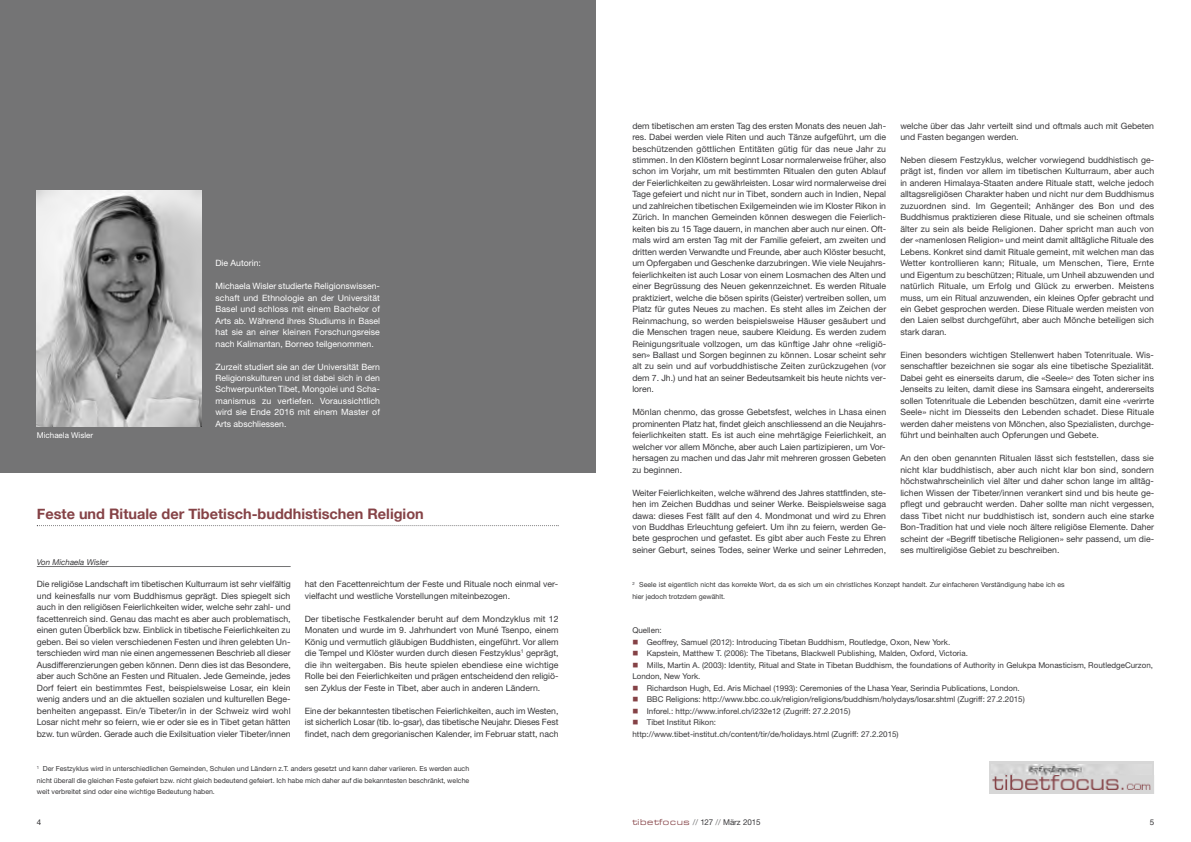
<style>
.page{position:relative;width:1191px;height:842px;background:#fff}
.page>*{position:absolute;margin:0;border:0;box-sizing:border-box;transform-origin:0 0}
.t1{font:700 14.5px "Helvetica Neue";color:#854246}
.t2{font:8.7px/11.5px "Helvetica Neue";color:#39383a;text-align:justify}
.t3{font:8.7px/11.5px "Helvetica Neue";color:#fff;text-align:justify}
.t4{font:8px/11.5px "Helvetica Neue";color:#39383a}
.t5{font:italic 8px "Helvetica Neue";color:#39383a}
.t6{font:8px "Helvetica Neue";color:#fff}
.t7{font:8px "Helvetica";color:#39383a}
.t8{font:7px/11.5px "Helvetica Neue";color:#39383a;text-align:justify}
.s1{color:#854246}
.s2{font-family:"Eurostile BQ";font-stretch:expanded;font-size:8.5px;color:#854246}
.s3{color:#747475}
</style>
<div class="page">
<div style="left:0;top:0;width:595px;height:473px;background:#747475"></div>
<img style="left:37px;top:190px;width:164px;height:237px">
<svg style="left:37px;top:525px;width:521px;height:1px"></svg>
<hr style="left:37px;top:566px;width:254px;height:1px;background:#747475">
<div style="left:989px;top:761px;width:165px;height:33px;background:#d7d7d7"></div>
<img style="left:995px;top:764px;width:89px;height:11px">
<svg style="left:995px;top:789px;width:156px;height:1px"></svg>
<img style="left:992px;top:775px;width:159px;height:14px">
<p class="t6" style="left:37px;top:433px;width:58px">Michaela Wisler</p>
<p class="t3" style="left:215px;top:258px;width:47px">Die Autorin:</p>
<p class="t3" style="left:215px;top:281px;width:166px">Michaela Wisler studierte Religionswissen&shy;schaft und Ethnologie an der Universität Basel und schloss mit einem Bachelor of Arts ab. Während ihres Studiums in Basel hat sie an einer kleinen Forschungsreise nach Kalimantan, Borneo teilgenommen.</p>
<p class="t3" style="left:215px;top:361px;width:166px">Zurzeit studiert sie an der Universität Bern Religionskulturen und ist dabei sich in den Schwerpunkten Tibet, Mongolei und Scha&shy;manismus zu vertiefen. Voraussichtlich wird sie Ende 2016 mit einem Master of Arts abschliessen.</p>
<h1 class="t1" style="left:37px;top:504px;width:388px">Feste und Rituale der Tibetisch-buddhistischen Religion</h1>
<p class="t5" style="left:37px;top:557px;width:73px">Von Michaela Wisler</p>
<p class="t2" style="left:37px;top:579px;width:255px">Die religiöse Landschaft im tibetischen Kulturraum ist sehr vielfältig und keinesfalls nur vom Buddhismus geprägt. Dies spiegelt sich auch in den religiösen Feierlichkeiten wider, welche sehr zahl- und facettenreich sind. Genau das macht es aber auch problematisch, einen guten Überblick bzw. Einblick in tibetische Feierlichkeiten zu geben. Bei so vielen verschiedenen Festen und ihren gelebten Un&shy;terschieden wird man nie einen angemessenen Beschrieb all dieser Ausdifferenzierungen geben können. Denn dies ist das Besondere, aber auch Schöne an Festen und Ritualen. Jede Gemeinde, jedes Dorf feiert ein bestimmtes Fest, beispielsweise Losar, ein klein wenig anders und an die aktuellen sozialen und kulturellen Bege&shy;benheiten angepasst. Ein/e Tibeter/in in der Schweiz wird wohl Losar nicht mehr so feiern, wie er oder sie es in Tibet getan hätten bzw. tun würden. Gerade auch die Exilsituation vieler Tibeter/innen</p>
<p class="t2" style="left:305px;top:579px;width:255px">hat den Facettenreichtum der Feste und Rituale noch einmal ver&shy;vielfacht und westliche Vorstellungen miteinbezogen.</p>
<p class="t2" style="left:305px;top:614px;width:255px">Der tibetische Festkalender beruht auf dem Mondzyklus mit 12<br>Monaten und wurde im 9. Jahrhundert von Muné Tsenpo, einem König und vermutlich gläubigen Buddhisten, eingeführt. Vor allem die Tempel und Klöster wurden durch diesen Festzyklus<sup>1</sup> geprägt, die ihn weitergaben. Bis heute spielen ebendiese eine wichtige Rolle bei den Feierlichkeiten und prägen entscheidend den religiö&shy;sen Zyklus der Feste in Tibet, aber auch in anderen Ländern.</p>
<p class="t2" style="left:305px;top:706px;width:255px">Eine der bekanntesten tibetischen Feierlichkeiten, auch im Westen, ist sicherlich Losar (tib. lo-gsar), das tibetische Neujahr. Dieses Fest findet, nach dem gregorianischen Kalender, im Februar statt, nach</p>
<p class="t8" style="left:37px;top:763px;width:434px"><sup>1</sup> Der Festzyklus wird in unterschiedlichen Gemeinden, Schulen und Ländern z.T. anders gesetzt und kann daher variieren. Es werden auch nicht überall die gleichen Feste gefeiert bzw. nicht gleich bedeutend gefeiert. Ich habe mich daher auf die bekanntesten beschränkt, welche weit verbreitet sind oder eine wichtige Bedeutung haben.</p>
<p class="t2" style="left:900px;top:121px;width:255px">welche über das Jahr verteilt sind und oftmals auch mit Gebeten und Fasten begangen werden.</p>
<p class="t2" style="left:900px;top:155px;width:255px">Neben diesem Festzyklus, welcher vorwiegend buddhistisch ge&shy;prägt ist, finden vor allem im tibetischen Kulturraum, aber auch in anderen Himalaya-Staaten andere Rituale statt, welche jedoch alltagsreligiösen Charakter haben und nicht nur dem Buddhismus zuzuordnen sind. Im Gegenteil; Anhänger des Bon und des Buddhismus praktizieren diese Rituale, und sie scheinen oftmals älter zu sein als beide Religionen. Daher spricht man auch von der «namenlosen Religion» und meint damit alltägliche Rituale des Lebens. Konkret sind damit Rituale gemeint, mit welchen man das Wetter kontrollieren kann; Rituale, um Menschen, Tiere, Ernte und Eigentum zu beschützen; Rituale, um Unheil abzuwenden und natürlich Rituale, um Erfolg und Glück zu erwerben. Meistens muss, um ein Ritual anzuwenden, ein kleines Opfer gebracht und ein Gebet gesprochen werden. Diese Rituale werden meisten von den Laien selbst durchgeführt, aber auch Mönche beteiligen sich stark daran.</p>
<p class="t2" style="left:900px;top:350px;width:255px">Einen besonders wichtigen Stellenwert haben Totenrituale. Wis&shy;senschaftler bezeichnen sie sogar als eine tibetische Spezialität.<br>Dabei geht es einerseits darum, die «Seele»<sup>2</sup> des Toten sicher ins Jenseits zu leiten, damit diese ins Samsara eingeht, andererseits sollen Totenrituale die Lebenden beschützen, damit eine «verirrte Seele» nicht im Diesseits den Lebenden schadet. Diese Rituale werden daher meistens von Mönchen, also Spezialisten, durchge&shy;führt und beinhalten auch Opferungen und Gebete.</p>
<p class="t2" style="left:900px;top:453px;width:255px">An den oben genannten Ritualen lässt sich feststellen, dass sie nicht klar buddhistisch, aber auch nicht klar bon sind, sondern höchstwahrscheinlich viel älter und daher schon lange im alltäg - lichen Wissen der Tibeter/innen verankert sind und bis heute ge&shy;pflegt und gebraucht werden. Daher sollte man nicht vergessen, dass Tibet nicht nur buddhistisch ist, sondern auch eine starke Bon-Tradition hat und viele noch ältere religiöse Elemente. Daher scheint der «Begriff tibetische Religionen» sehr passend, um die&shy;ses multireligiöse Gebiet zu beschreiben.</p>
<p class="t8" style="left:632px;top:580px;width:434px"><sup>2</sup> Seele ist eigentlich nicht das korrekte Wort, da es sich um ein christliches Konzept handelt. Zur einfacheren Verständigung habe ich es hier jedoch trotzdem gewählt.</p>
<p class="t4" style="left:632px;top:625px;width:31px">Quellen:</p>
<p class="t4" style="left:632px;top:637px;width:319px"><span class="s1">■</span> Geoffrey, Samuel (2012): Introducing Tibetan Buddhism, Routledge, Oxon, New York.</p>
<p class="t4" style="left:632px;top:648px;width:337px"><span class="s1">■</span> Kapstein, Matthew T. (2006): The Tibetans, Blackwell Publishing, Malden, Oxford, Victoria.</p>
<p class="t4" style="left:632px;top:660px;width:522px"><span class="s1">■</span> Mills, Martin A. (2003): Identity, Ritual and State in Tibetan Buddhism, the foundations of Authority in Gelukpa Monasticism, RoutledgeCurzon,<br>London, New York.</p>
<p class="t4" style="left:632px;top:683px;width:389px"><span class="s1">■</span> Richardson Hugh, Ed. Aris Michael (1993): Ceremonies of the Lhasa Year, Serindia Publications, London.</p>
<p class="t4" style="left:632px;top:694px;width:394px"><span class="s1">■</span> BBC Religions: http://www.bbc.co.uk/religion/religions/buddhism/holydays/losar.shtml (Zugriff: 27.2.2015)</p>
<p class="t4" style="left:632px;top:706px;width:220px"><span class="s1">■</span> Inforel.: http://www.inforel.ch/i232e12 (Zugriff: 27.2.2015)</p>
<p class="t4" style="left:632px;top:717px;width:268px"><span class="s1">■</span> Tibet Institut Rikon: http://www.tibet-institut.ch/content/tir/de/holidays.html (Zugriff: 27.2.2015)</p>
<p class="t2" style="left:632px;top:121px;width:255px">dem tibetischen am ersten Tag des ersten Monats des neuen Jah&shy;res. Dabei werden viele Riten und auch Tänze aufgeführt, um die beschützenden göttlichen Entitäten gütig für das neue Jahr zu stimmen. In den Klöstern beginnt Losar normalerweise früher, also schon im Vorjahr, um mit bestimmten Ritualen den guten Ablauf der Feierlichkeiten zu gewährleisten. Losar wird normalerweise drei Tage gefeiert und nicht nur in Tibet, sondern auch in Indien, Nepal und zahlreichen tibetischen Exilgemeinden wie im Kloster Rikon in Zürich. In manchen Gemeinden können deswegen die Feierlich&shy;keiten bis zu 15 Tage dauern, in manchen aber auch nur einen. Oft&shy;mals wird am ersten Tag mit der Familie gefeiert, am zweiten und dritten werden Verwandte und Freunde, aber auch Klöster besucht, um Opfergaben und Geschenke darzubringen. Wie viele Neujahrs&shy;feierlichkeiten ist auch Losar von einem Losmachen des Alten und einer Begrüssung des Neuen gekennzeichnet. Es werden Rituale praktiziert, welche die bösen spirits (Geister) vertreiben sollen, um Platz für gutes Neues zu machen. Es steht alles im Zeichen der Reinmachung, so werden beispielsweise Häuser gesäubert und die Menschen tragen neue, saubere Kleidung. Es werden zudem Reinigungsrituale vollzogen, um das künftige Jahr ohne «religiö&shy;sen» Ballast und Sorgen beginnen zu können. Losar scheint sehr alt zu sein und auf vorbuddhistische Zeiten zurückzugehen (vor dem 7. Jh.) und hat an seiner Bedeutsamkeit bis heute nichts ver&shy;loren.</p>
<p class="t2" style="left:632px;top:407px;width:255px">Mönlan chenmo, das grosse Gebetsfest, welches in Lhasa einen prominenten Platz hat, findet gleich anschliessend an die Neujahrs&shy;feierlichkeiten statt. Es ist auch eine mehrtägige Feierlichkeit, an welcher vor allem Mönche, aber auch Laien partizipieren, um Vor&shy;hersagen zu machen und das Jahr mit mehreren grossen Gebeten zu beginnen.</p>
<p class="t2" style="left:632px;top:488px;width:255px">Weiter Feierlichkeiten, welche während des Jahres stattfinden, ste&shy;hen im Zeichen Buddhas und seiner Werke. Beispielsweise saga dawa: dieses Fest fällt auf den 4. Mondmonat und wird zu Ehren von Buddhas Erleuchtung gefeiert. Um ihn zu feiern, werden Ge&shy;bete gesprochen und gefastet. Es gibt aber auch Feste zu Ehren seiner Geburt, seines Todes, seiner Werke und seiner Lehrreden,</p>
<p class="t7" style="left:37px;top:818px;width:6px">4</p>
<p class="t4" style="left:632px;top:817px;width:130px"><span class="s2">tibetfocus</span> <span class="s3">//</span> 127 <span class="s3">//</span> März 2015</p>
<p class="t7" style="left:1149px;top:818px;width:6px">5</p>
</div>
